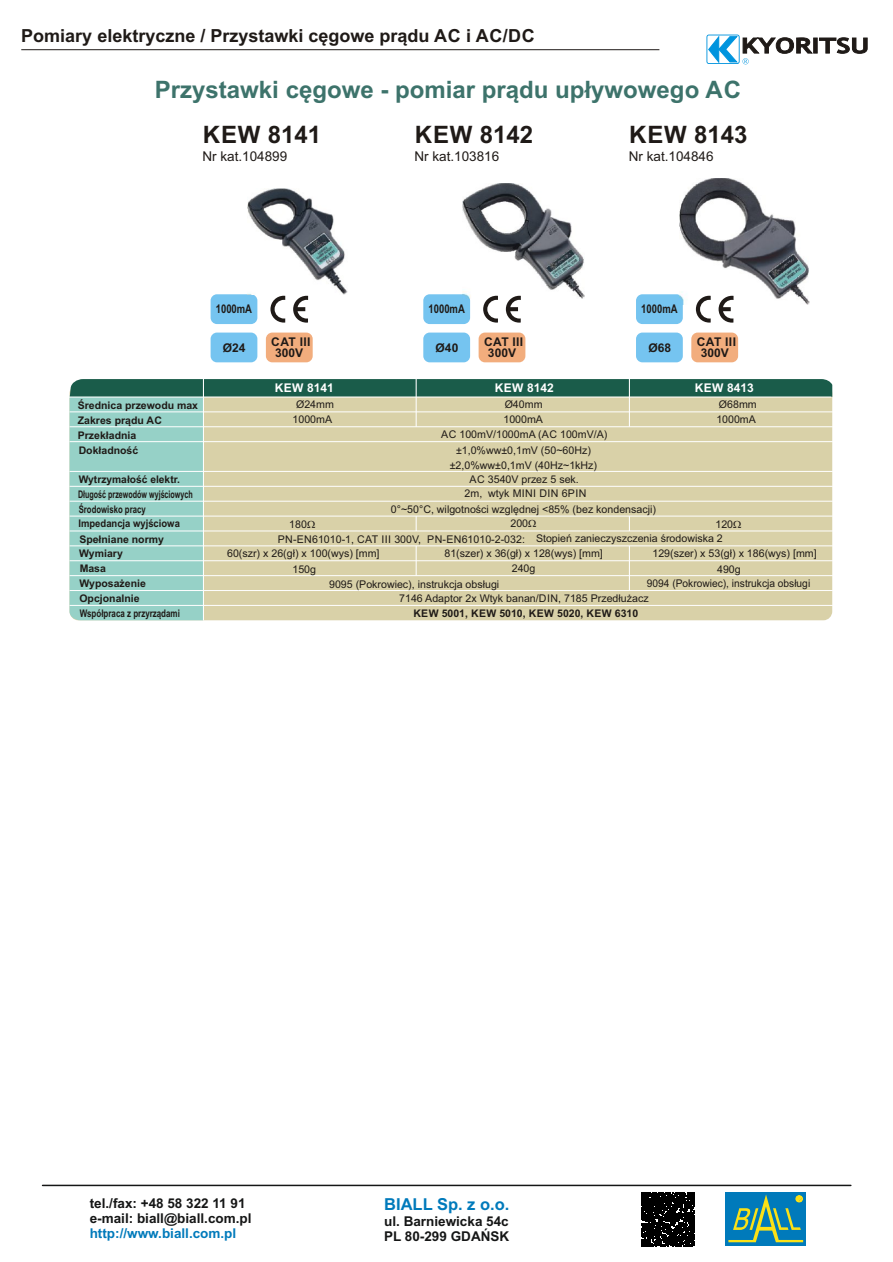
<style>
.page{position:relative;width:893px;height:1262px;background:#fff}
.page>*{position:absolute;margin:0;border:0;box-sizing:border-box;transform-origin:0 0}
.t1{font:700 24px "Arial";color:#3d736b}
.t2{font:700 24px "Arial";color:#1f1a17}
.t3{font:700 18px "Arial";color:#1f1a17}
.t4{font:700 16.5px "Arial";color:#007abb}
.t5{font:700 13.5px/15.1px "Arial";color:#151616}
.t6{font:13.5px "Arial";color:#1f1a17}
.t7{font:700 13.5px "Arial";color:#007abb}
.t8{font:700 12px/10.9px "Arial";color:#1f1a17;text-align:center}
.t9{font:700 12px "Arial";color:#fff}
.t10{font:700 12px "Arial";color:#1f1a17;scale:.79 1}
.t11{font:10.65px/16.2px "Arial";color:#1f1a17;text-align:center}
.t12{font:10.65px/15.1px "Arial";color:#1f1a17;scale:.96 1}
.t13{font:10.65px "Arial";letter-spacing:.035em;color:#1f1a17}
.t14{font:700 10.5px/14.9px "Arial";color:#1f1a17}
.t15{font:700 10.5px/15.5px "Arial";color:#1f1a17;scale:.9 1}
.t16{font:700 10.5px "Arial";color:#1f1a17;scale:.68 1}
.t17{font:700 10.5px "Arial";color:#1f1a17;scale:.76 1}
.t18{font:700 10.5px "Arial";color:#1f1a17;scale:.74 1}
</style>
<div class="page">
<div style="left:210px;top:332px;width:47px;height:30px;background:#75c4f0;border-radius:6px"></div>
<div style="left:210px;top:294px;width:47px;height:30px;background:#75c4f0;border-radius:6px"></div>
<div style="left:423px;top:332px;width:47px;height:30px;background:#75c4f0;border-radius:6px"></div>
<div style="left:636px;top:332px;width:46px;height:30px;background:#75c4f0;border-radius:6px"></div>
<div style="left:423px;top:294px;width:47px;height:30px;background:#75c4f0;border-radius:6px"></div>
<div style="left:636px;top:294px;width:46px;height:30px;background:#75c4f0;border-radius:6px"></div>
<div style="left:266px;top:332px;width:47px;height:30px;background:#f2ad7d;border-radius:6px"></div>
<div style="left:478px;top:332px;width:47px;height:30px;background:#f2ad7d;border-radius:6px"></div>
<div style="left:691px;top:332px;width:47px;height:30px;background:#f2ad7d;border-radius:6px"></div>
<img style="left:679px;top:178px;width:130px;height:126px">
<img style="left:462px;top:183px;width:122px;height:116px">
<img style="left:248px;top:188px;width:100px;height:106px">
<svg style="left:293px;top:296px;width:15px;height:26px"></svg>
<svg style="left:270px;top:296px;width:15px;height:26px"></svg>
<svg style="left:506px;top:296px;width:15px;height:26px"></svg>
<svg style="left:483px;top:296px;width:15px;height:26px"></svg>
<svg style="left:718px;top:296px;width:15px;height:26px"></svg>
<svg style="left:696px;top:296px;width:14px;height:26px"></svg>
<svg style="left:706px;top:35px;width:161px;height:29px"></svg>
<hr style="left:21px;top:49px;width:638px;height:1px;background:#1f1a17">
<hr style="left:43px;top:1184px;width:807px;height:2px;background:#151616">
<div style="left:725px;top:1192px;width:81px;height:54px;background:#007abb"></div>
<svg style="left:728px;top:1194px;width:75px;height:48px"></svg>
<div style="left:641px;top:1192px;width:53px;height:54px;background:#000"></div>
<svg style="left:70px;top:379px;width:762px;height:241px;background:#c3cbab"></svg>
<h2 class="t3" style="left:21px;top:28px;width:515px">Pomiary elektryczne / Przystawki cęgowe prądu AC i AC/DC</h2>
<h1 class="t1" style="left:155px;top:81px;width:587px">Przystawki cęgowe - pomiar prądu upływowego AC</h1>
<h1 class="t2" style="left:203px;top:126px;width:120px">KEW 8141</h1>
<h1 class="t2" style="left:415px;top:126px;width:120px">KEW 8142</h1>
<h1 class="t2" style="left:629px;top:126px;width:120px">KEW 8143</h1>
<p class="t6" style="left:202px;top:151px;width:86px">Nr kat.104899</p>
<p class="t6" style="left:414px;top:151px;width:86px">Nr kat.103816</p>
<p class="t6" style="left:628px;top:151px;width:86px">Nr kat.104846</p>
<p class="t14" style="left:78px;top:399px;width:122px">Średnica przewodu max<br>Zakres prądu AC<br>Przekładnia<br>Dokładność</p>
<p class="t14" style="left:79px;top:473px;width:103px">Wytrzymałość elektr.</p>
<p class="t18" style="left:79px;top:505px;width:92px">Środowisko pracy</p>
<p class="t16" style="left:78px;top:491px;width:170px">Długość przewodów wyjściowych</p>
<p class="t15" style="left:78px;top:517px;width:114px">Impedancja wyjściowa<br>Spełniane normy</p>
<p class="t14" style="left:79px;top:576px;width:68px">Wyposażenie<br>Opcjonalnie</p>
<p class="t14" style="left:79px;top:547px;width:45px">Wymiary<br>Masa</p>
<p class="t17" style="left:80px;top:609px;width:133px">Współpraca z przyrządami</p>
<p class="t10" style="left:216px;top:305px;width:47px">1000mA</p>
<p class="t8" style="left:223px;top:343px;width:24px">Ø24</p>
<p class="t8" style="left:648px;top:343px;width:24px">Ø68</p>
<p class="t10" style="left:428px;top:305px;width:47px">1000mA</p>
<p class="t10" style="left:641px;top:305px;width:47px">1000mA</p>
<p class="t8" style="left:271px;top:338px;width:41px">CAT III<br>300V</p>
<p class="t8" style="left:484px;top:338px;width:41px">CAT III<br>300V</p>
<p class="t8" style="left:696px;top:338px;width:41px">CAT III<br>300V</p>
<p class="t9" style="left:275px;top:383px;width:61px">KEW 8141</p>
<p class="t9" style="left:494px;top:383px;width:61px">KEW 8142</p>
<p class="t9" style="left:694px;top:384px;width:61px">KEW 8413</p>
<p class="t8" style="left:435px;top:343px;width:24px">Ø40</p>
<p class="t11" style="left:296px;top:397px;width:39px">Ø24mm</p>
<p class="t11" style="left:504px;top:397px;width:39px">Ø40mm</p>
<p class="t11" style="left:719px;top:397px;width:39px">Ø68mm</p>
<p class="t11" style="left:292px;top:412px;width:41px">1000mA</p>
<p class="t11" style="left:503px;top:412px;width:41px">1000mA</p>
<p class="t11" style="left:716px;top:412px;width:41px">1000mA</p>
<p class="t11" style="left:441px;top:427px;width:168px">AC 100mV/1000mA (AC 100mV/A) ±1,0%ww±0,1mV (50~60Hz)</p>
<p class="t11" style="left:450px;top:459px;width:149px;line-height:13.8px">±2,0%ww±0,1mV (40Hz~1kHz)<br>AC 3540V przez 5 sek.</p>
<p class="t13" style="left:464px;top:490px;width:123px">2m, wtyk MINI DIN 6PIN</p>
<p class="t11" style="left:391px;top:502px;width:266px">0°~50°C, wilgotności względnej &lt;85% (bez kondensacji)</p>
<p class="t11" style="left:289px;top:516px;width:19px">180</p>
<p class="t11" style="left:510px;top:516px;width:19px">200</p>
<p class="t11" style="left:715px;top:516px;width:19px">120</p>
<p class="t11" style="left:278px;top:532px;width:446px">PN-EN61010-1, CAT III 300V, PN-EN61010-2-032: Stopień zanieczyszczenia środowiska 2</p>
<p class="t11" style="left:444px;top:546px;width:160px">81(szer) x 36(gł) x 128(wys) [mm]</p>
<p class="t11" style="left:652px;top:546px;width:166px">129(szer) x 53(gł) x 186(wys) [mm]</p>
<p class="t11" style="left:329px;top:577px;width:172px">9095 (Pokrowiec), instrukcja obsługi</p>
<p class="t11" style="left:227px;top:546px;width:154px">60(szr) x 26(gł) x 100(wys) [mm]</p>
<p class="t11" style="left:292px;top:561px;width:25px">150g</p>
<p class="t11" style="left:512px;top:561px;width:25px">240g</p>
<p class="t11" style="left:717px;top:561px;width:25px">490g</p>
<p class="t12" style="left:399px;top:577px;width:429px;text-indent:248px">9094 (Pokrowiec), instrukcja obsługi<br>7146 Adaptor 2x Wtyk banan/DIN, 7185 Przedłużacz</p>
<p class="t14" style="left:413px;top:607px;width:226px">KEW 5001, KEW 5010, KEW 5020, KEW 6310</p>
<p class="t5" style="left:90px;top:1196px;width:163px">tel./fax: +48 58 322 11 91 e-mail: biall@biall.com.pl</p>
<p class="t7" style="left:90px;top:1228px;width:148px">http://www.biall.com.pl</p>
<h3 class="t4" style="left:384px;top:1197px;width:127px">BIALL Sp. z o.o.</h3>
<p class="t5" style="left:384px;top:1214px;width:127px">ul. Barniewicka 54c<br>PL 80-299 GDAŃSK</p>
</div>
